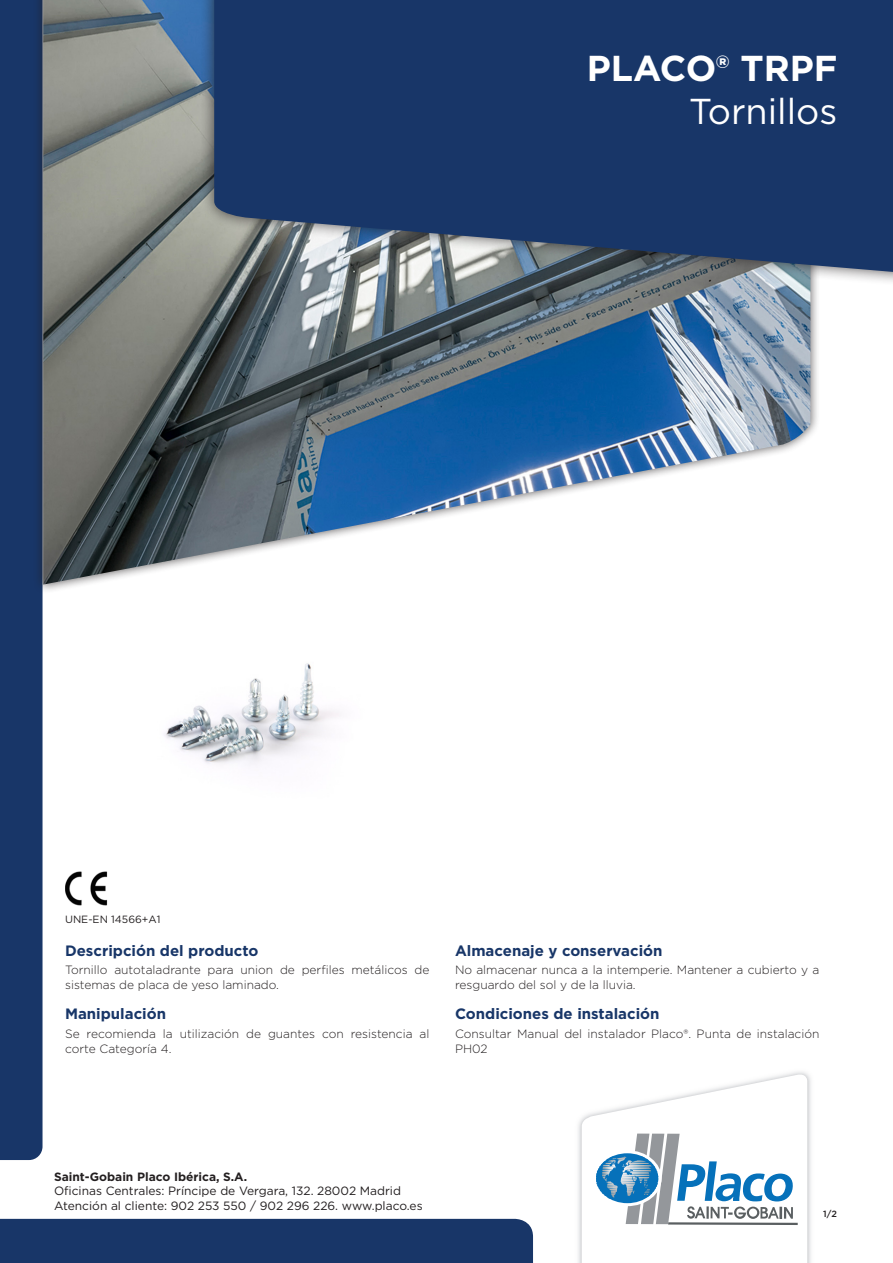
<style>
.page{position:relative;width:893px;height:1263px;background:#fff}
.page>*{position:absolute;margin:0;border:0;box-sizing:border-box;transform-origin:0 0}
.Product_Name_Big{font:700 36px "Gotham";color:#fff}
.Category_description{font:36px "Gotham";color:#fff}
.Attribute_Titles{font:700 15px "Gotham";color:#183668}
.All_Attribute_Values{font:300 12px/14.4px "Gotham";color:#231f20}
.t1{font:12px/14.4px "Gotham";color:#231f20}
.t2{font:700 12px "Gotham";color:#231f20}
.GIB-Year_of_CE{font:10.5px "Gotham";color:#231f20}
.t3{font:500 9px "Gotham";color:#231f20}
</style>
<div class="page">
<div style="left:0;top:0;width:43px;height:1160px;background:#183668"></div>
<div style="left:0;top:1219px;width:533px;height:44px;background:#183668"></div>
<img style="left:578px;top:1072px;width:233px;height:191px">
<svg style="left:582px;top:1073px;width:225px;height:190px"></svg>
<div style="left:33px;top:0;width:788px;height:594px;background:#231f20;opacity:.75"></div>
<img style="left:43px;top:0;width:767px;height:585px">
<img style="left:119px;top:590px;width:254px;height:175px">
<div style="left:200px;top:0;width:693px;height:287px;background:#231f20;opacity:.75"></div>
<svg style="left:214px;top:0;width:679px;height:273px;background:#233f6c"></svg>
<img style="left:65px;top:871px;width:43px;height:35px">
<p class="Product_Name_Big" style="left:587px;top:45px;width:252px">PLACO® TRPF</p>
<p class="Category_description" style="left:689px;top:89px;width:150px">Tornillos</p>
<p class="GIB-Year_of_CE" style="left:65px;top:912px;width:97px">UNE-EN 14566+A1</p>
<p class="Attribute_Titles" style="left:65px;top:940px;width:195px">Descripción del producto</p>
<p class="All_Attribute_Values" style="left:65px;top:962px;width:366px">Tornillo autotaladrante para union de perfiles metálicos de sistemas de placa de yeso laminado.</p>
<p class="Attribute_Titles" style="left:65px;top:1004px;width:103px">Manipulación</p>
<p class="All_Attribute_Values" style="left:65px;top:1026px;width:366px">Se recomienda la utilización de guantes con resistencia al corte Categoría 4.</p>
<p class="Attribute_Titles" style="left:455px;top:940px;width:209px">Almacenaje y conservación</p>
<p class="All_Attribute_Values" style="left:455px;top:962px;width:366px">No almacenar nunca a la intemperie. Mantener a cubierto y a resguardo del sol y de la lluvia.</p>
<p class="Attribute_Titles" style="left:455px;top:1004px;width:206px">Condiciones de instalación</p>
<p class="All_Attribute_Values" style="left:455px;top:1026px;width:366px">Consultar Manual del instalador Placo®. Punta de instalación<br>PH02</p>
<p class="t2" style="left:54px;top:1168px;width:195px">Saint-Gobain Placo Ibérica, S.A.</p>
<p class="t1" style="left:54px;top:1183px;width:370px">Oficinas Centrales: Príncipe de Vergara, 132. 28002 Madrid<br>Atención al cliente: 902 253 550 / 902 296 226. www.placo.es</p>
<p class="t3" style="left:823px;top:1208px;width:15px">1/2</p>
</div>
